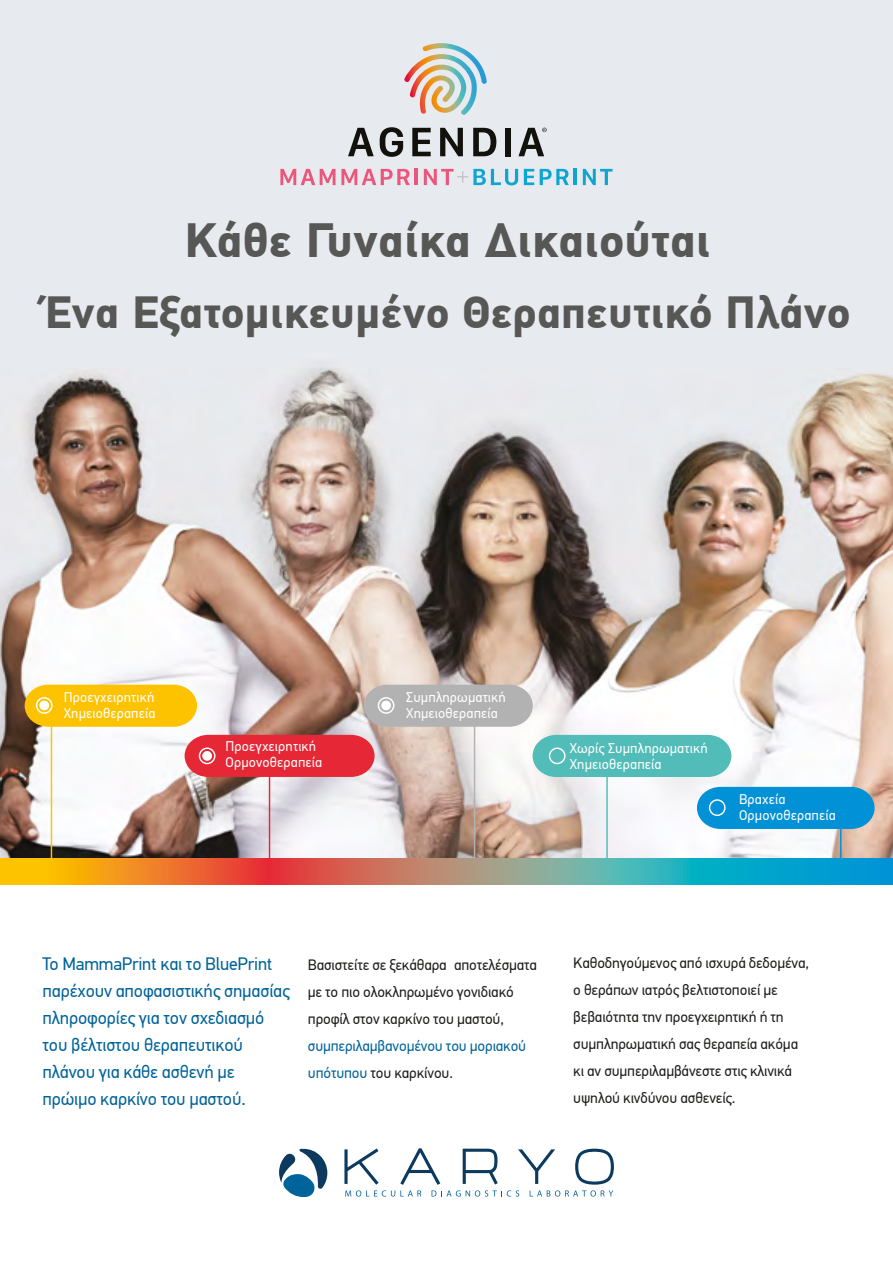
<style>
.page{position:relative;width:893px;height:1263px;background:#fff}
.page>*{position:absolute;margin:0;border:0;box-sizing:border-box;transform-origin:0 0}
.t1{font:700 48px "PF Din Text Pro";letter-spacing:.01em;color:#575756}
.t2{font:700 45px "PF Din Text Pro";letter-spacing:.01em;color:#575756}
.t3{font:18px/27px "PF Din Text Pro";letter-spacing:-.01em;color:#006399}
.t4{font:15px/27px "PF Din Text Pro";letter-spacing:-.01em;color:#1d1d1b}
.t5{font:15px/27px "PF Din Text Pro";letter-spacing:-.01em;color:#006399}
.t6{font:13.95px/15.8px "PF Din Text Pro";letter-spacing:.01em;color:#fff}
.s1{color:#1d1d1b}
</style>
<div class="page">
<img style="left:0;top:0;width:893px;height:858px">
<svg style="left:0;top:858px;width:893px;height:26px;background:#929074"></svg>
<hr style="left:51px;top:717px;width:1px;height:141px;background:#fdc300">
<hr style="left:840px;top:814px;width:1px;height:44px;background:#0091d7">
<hr style="left:269px;top:773px;width:1px;height:85px;background:#e62735">
<hr style="left:606px;top:773px;width:2px;height:85px;background:#51bcb8">
<hr style="left:474px;top:717px;width:1px;height:141px;background:#b3b2b2">
<svg style="left:697px;top:787px;width:178px;height:42px;background:#0f95d6"></svg>
<div style="left:709px;top:799px;width:17px;height:17px;border:1px solid #fff;border-radius:50%"></div>
<svg style="left:25px;top:685px;width:172px;height:42px;background:#fac30d"></svg>
<div style="left:36px;top:697px;width:17px;height:17px;border:1px solid #fff;border-radius:50%"></div>
<div style="left:39px;top:700px;width:10px;height:10px;background:#fff;border-radius:50%"></div>
<svg style="left:185px;top:735px;width:190px;height:42px;background:#e6323f"></svg>
<div style="left:199px;top:747px;width:16px;height:17px;border:1px solid #fff;border-radius:50%"></div>
<div style="left:202px;top:751px;width:10px;height:10px;background:#fff;border-radius:50%"></div>
<div style="left:533px;top:735px;width:198px;height:42px;background:#51bcb8"></div>
<div style="left:549px;top:747px;width:17px;height:17px;border:1px solid #fff;border-radius:50%"></div>
<svg style="left:364px;top:685px;width:169px;height:42px;background:#b6b5b4"></svg>
<div style="left:381px;top:700px;width:10px;height:10px;background:#fff;border-radius:50%"></div>
<div style="left:378px;top:697px;width:16px;height:17px;border:1px solid #fff;border-radius:50%"></div>
<svg style="left:280px;top:169px;width:130px;height:16px;background:#e8aabc"></svg>
<hr style="left:415px;top:169px;width:3px;height:16px;background:#eb577c">
<svg style="left:424px;top:169px;width:94px;height:16px;background:#b9c7d8"></svg>
<svg style="left:524px;top:169px;width:10px;height:16px"></svg>
<svg style="left:540px;top:169px;width:29px;height:16px"></svg>
<hr style="left:574px;top:169px;width:3px;height:16px;background:#0da6d2">
<svg style="left:583px;top:169px;width:30px;height:16px"></svg>
<svg style="left:348px;top:128px;width:26px;height:28px"></svg>
<svg style="left:380px;top:127px;width:23px;height:30px"></svg>
<svg style="left:412px;top:128px;width:19px;height:28px"></svg>
<svg style="left:440px;top:128px;width:23px;height:28px"></svg>
<svg style="left:473px;top:128px;width:23px;height:28px"></svg>
<div style="left:505px;top:128px;width:6px;height:28px;background:#13110c"></div>
<svg style="left:518px;top:128px;width:29px;height:28px"></svg>
<svg style="left:404px;top:43px;width:83px;height:72px;background:#cbccc3"></svg>
<svg style="left:344px;top:1148px;width:270px;height:48px"></svg>
<svg style="left:279px;top:1149px;width:48px;height:48px"></svg>
<h1 class="t1" style="left:185px;top:211px;width:527px">Κάθε Γυναίκα Δικαιούται</h1>
<h2 class="t2" style="left:45px;top:285px;width:807px">Ένα Εξατομικευμένο Θεραπευτικό Πλάνο</h2>
<p class="t6" style="left:64px;top:690px;width:93px">Προεγχειρητική<br>Χημειοθεραπεία</p>
<p class="t6" style="left:406px;top:690px;width:101px">Συμπληρωματική<br>Χημειοθεραπεία</p>
<p class="t6" style="left:226px;top:738px;width:98px">Προεγχειρητική<br>Ορμονοθεραπεία</p>
<p class="t6" style="left:570px;top:740px;width:139px">Χωρίς Συμπληρωματική<br>Χημειοθεραπεία</p>
<p class="t6" style="left:739px;top:792px;width:98px">Βραχεία<br>Ορμονοθεραπεία</p>
<p class="t3" style="left:43px;top:950px;width:249px">Το MammaPrint και το BluePrint παρέχουν αποφασιστικής σημασίας πληροφορίες για τον σχεδιασμό του βέλτιστου θεραπευτικού πλάνου για κάθε ασθενή με πρώιμο καρκίνο του μαστού.</p>
<p class="t4" style="left:308px;top:951px;width:231px">Βασιστείτε σε ξεκάθαρα αποτελέσματα με το πιο ολοκληρωμένο γονιδιακό προφίλ στον καρκίνο του μαστού,</p>
<p class="t5" style="left:308px;top:1032px;width:220px">συμπεριλαμβανομένου του μοριακού υπότυπου <span class="s1">του καρκίνου.</span></p>
<p class="t4" style="left:573px;top:949px;width:237px">Καθοδηγούμενος από ισχυρά δεδομένα, ο θεράπων ιατρός βελτιστοποιεί με βεβαιότητα την προεγχειρητική ή τη συμπληρωματική σας θεραπεία ακόμα κι αν συμπεριλαμβάνεστε στις κλινικά υψηλού κινδύνου ασθενείς.</p>
</div>
